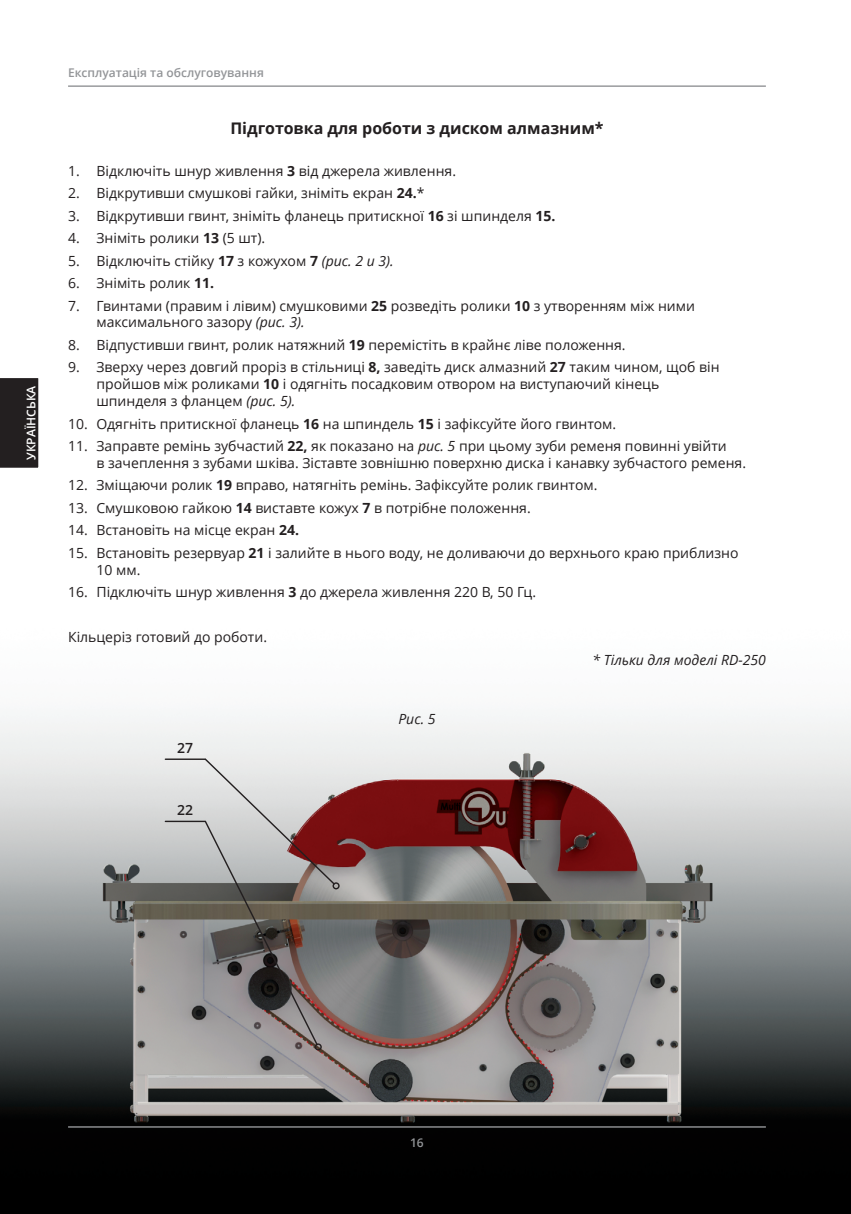
<style>
.page{position:relative;width:851px;height:1214px;background:#fff}
.page>*{position:absolute;margin:0;border:0;box-sizing:border-box;transform-origin:0 0}
.t1{font:700 16px "Open Sans";color:#231f20}
.t2{font:14px/16.8px "Open Sans";color:#231f20}
.t3{font:italic 14px "Open Sans";color:#231f20}
.t4{font:600 14px "Open Sans";color:#231f20}
.t5{font:600 12px "Open Sans";color:#939598}
.t6{font:600 12px "Open Sans";color:#fff}
.s1{font-weight:700}
.s2{font-style:italic}
</style>
<div class="page">
<img style="left:0;top:712px;width:850px;height:501px">
<hr style="left:68px;top:1126px;width:697px;height:1px;background:#939598">
<hr style="left:68px;top:85px;width:697px;height:2px;background:#939598">
<div style="left:332px;top:882px;width:7px;height:7px;border:1px solid #231f20;border-radius:50%"></div>
<svg style="left:203px;top:757px;width:133px;height:289px"></svg>
<div style="left:314px;top:1043px;width:8px;height:7px;border:1px solid #231f20;border-radius:50%"></div>
<hr style="left:165px;top:758px;width:40px;height:1px;background:#231f20">
<hr style="left:165px;top:820px;width:40px;height:2px;background:#231f20">
<div style="left:0;top:378px;width:39px;height:90px;background:#231f20"></div>
<p class="t6" style="left:23px;top:460px;width:76px;rotate:-90deg">УКРАЇНСЬКА</p>
<p class="t5" style="left:68px;top:65px;width:197px">Експлуатація та обслуговування</p>
<p class="t1" style="left:230px;top:117px;width:375px">Підготовка для роботи з диском алмазним*</p>
<p class="t2" style="left:68px;top:162px;width:389px">1. Відключіть шнур живлення <span class="s1">3</span> від джерела живлення.</p>
<p class="t2" style="left:68px;top:184px;width:358px">2. Відкрутивши смушкові гайки, зніміть екран <span class="s1">24.</span>*</p>
<p class="t2" style="left:68px;top:207px;width:489px">3. Відкрутивши гвинт, зніміть фланець притискної <span class="s1">16</span> зі шпинделя <span class="s1">15.</span></p>
<p class="t2" style="left:68px;top:229px;width:199px">4. Зніміть ролики <span class="s1">13</span> (5 шт).</p>
<p class="t2" style="left:68px;top:252px;width:327px">5. Відключіть стійку <span class="s1">17</span> з кожухом <span class="s1">7</span> <span class="s2">(рис. 2 и 3).</span></p>
<p class="t2" style="left:68px;top:274px;width:147px">6. Зніміть ролик <span class="s1">11.</span></p>
<p class="t2" style="left:96px;top:297px;width:600px;text-indent:-28px">7. Гвинтами (правим і лівим) смушковими <span class="s1">25</span> розведіть ролики <span class="s1">10</span> з утворенням між ними максимального зазору <span class="s2">(рис. 3).</span></p>
<p class="t2" style="left:68px;top:336px;width:559px">8. Відпустивши гвинт, ролик натяжний <span class="s1">19</span> перемістіть в крайнє ліве положення.</p>
<p class="t2" style="left:96px;top:358px;width:624px;text-indent:-28px">9. Зверху через довгий проріз в стільниці <span class="s1">8,</span> заведіть диск алмазний <span class="s1">27</span> таким чином, щоб він пройшов між роликами <span class="s1">10</span> і одягніть посадковим отвором на виступаючий кінець шпинделя з фланцем <span class="s2">(рис. 5).</span></p>
<p class="t2" style="left:68px;top:414px;width:549px">10. Одягніть притискної фланець <span class="s1">16</span> на шпиндель <span class="s1">15</span> і зафіксуйте його гвинтом.</p>
<p class="t2" style="left:96px;top:437px;width:651px;text-indent:-28px">11. Заправте ремінь зубчастий <span class="s1">22,</span> як показано на <span class="s2">рис. 5</span> при цьому зуби ременя повинні увійти<br>в зачеплення з зубами шківа. Зіставте зовнішню поверхню диска і канавку зубчастого ременя.</p>
<p class="t2" style="left:68px;top:476px;width:531px">12. Зміщаючи ролик <span class="s1">19</span> вправо, натягніть ремінь. Зафіксуйте ролик гвинтом.</p>
<p class="t2" style="left:68px;top:499px;width:464px">13. Смушковою гайкою <span class="s1">14</span> виставте кожух <span class="s1">7</span> в потрібне положення.</p>
<p class="t2" style="left:68px;top:521px;width:232px">14. Встановіть на місце екран <span class="s1">24.</span></p>
<p class="t2" style="left:96px;top:544px;width:643px;text-indent:-28px">15. Встановіть резервуар <span class="s1">21</span> і залийте в нього воду, не доливаючи до верхнього краю приблизно<br>10 мм.</p>
<p class="t2" style="left:68px;top:583px;width:469px">16. Підключіть шнур живлення <span class="s1">3</span> до джерела живлення 220 В, 50 Гц.</p>
<p class="t2" style="left:68px;top:628px;width:200px">Кільцеріз готовий до роботи.</p>
<p class="t3" style="left:592px;top:649px;width:175px">* Тільки для моделі RD-250</p>
<p class="t4" style="left:177px;top:738px;width:17px">27</p>
<p class="t4" style="left:177px;top:800px;width:17px">22</p>
<p class="t3" style="left:398px;top:709px;width:39px">Pиc. 5</p>
<p class="t5" style="left:410px;top:1133px;width:15px">16</p>
</div>
